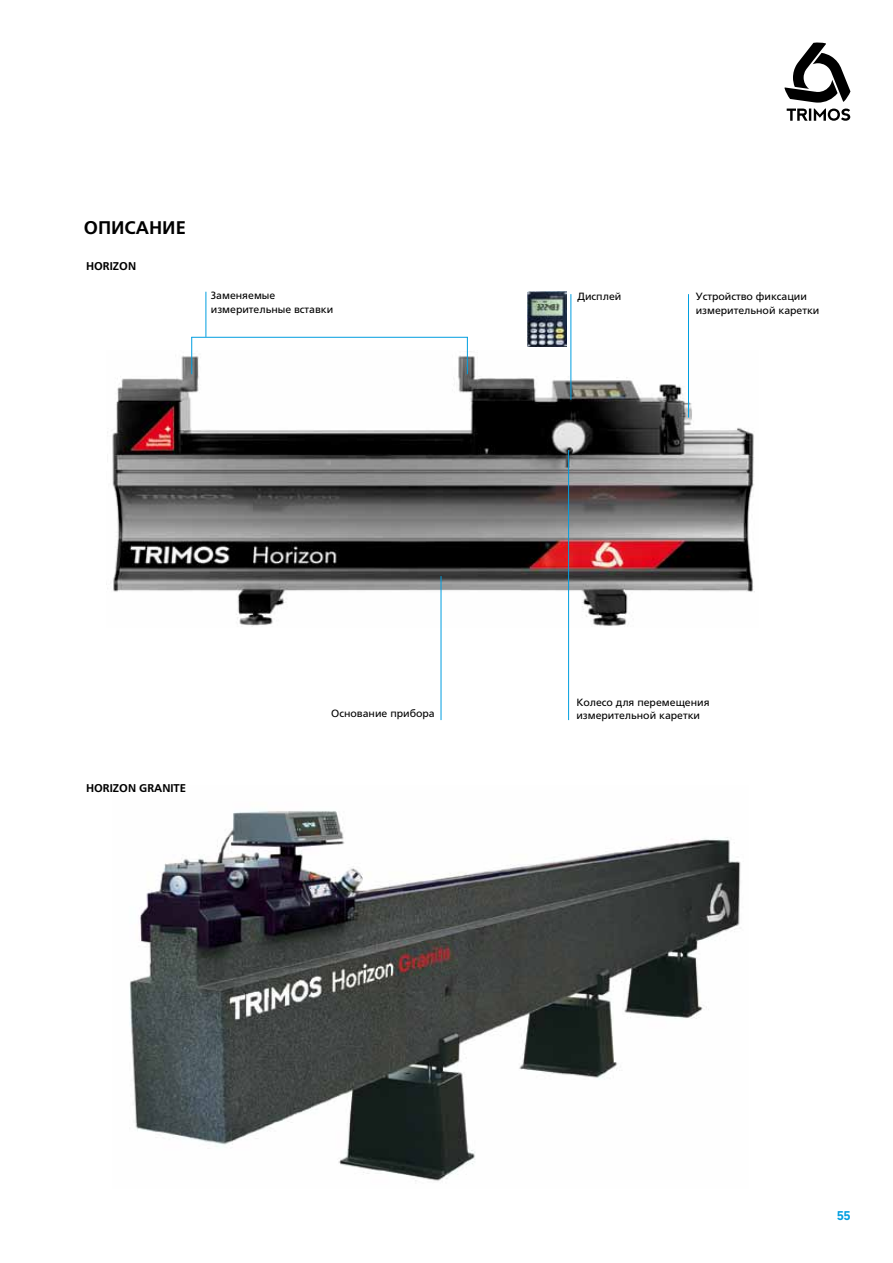
<style>
.page{position:relative;width:893px;height:1263px;background:#fff}
.page>*{position:absolute;margin:0;border:0;box-sizing:border-box;transform-origin:0 0}
.t1{font:700 18.3px "Frutiger LTCYR";color:#000}
.t2{font:800 12px "Neuzeit S";color:#009ee0}
.t3{font:700 11.25px "Frutiger LTCYR";color:#000}
.t4{font:10.5px/13.5px "Frutiger LTCYR";color:#000}
</style>
<div class="page">
<svg style="left:784px;top:42px;width:66px;height:79px"></svg>
<img style="left:107px;top:351px;width:648px;height:277px">
<img style="left:129px;top:811px;width:612px;height:370px">
<hr style="left:206px;top:292px;width:1px;height:45px;background:#009ee0">
<hr style="left:191px;top:337px;width:277px;height:1px;background:#009ee0">
<hr style="left:191px;top:337px;width:1px;height:37px;background:#009ee0">
<hr style="left:467px;top:337px;width:1px;height:37px;background:#009ee0">
<hr style="left:570px;top:294px;width:1px;height:106px;background:#009ee0">
<hr style="left:688px;top:294px;width:1px;height:124px;background:#009ee0">
<hr style="left:441px;top:576px;width:1px;height:144px;background:#009ee0">
<hr style="left:568px;top:450px;width:1px;height:270px;background:#009ee0">
<img style="left:528px;top:291px;width:38px;height:55px">
<h1 class="t1" style="left:84px;top:218px;width:104px">ОПИСАНИЕ</h1>
<p class="t3" style="left:86px;top:260px;width:52px">HORIZON</p>
<p class="t4" style="left:211px;top:289px;width:124px">Заменяемые измерительные вставки</p>
<p class="t4" style="left:577px;top:289px;width:45px">Дисплей</p>
<p class="t4" style="left:696px;top:290px;width:125px">Устройство фиксации измерительной каретки</p>
<p class="t3" style="left:86px;top:782px;width:95px">HORIZON GRANITE</p>
<p class="t4" style="left:331px;top:707px;width:105px">Основание прибора</p>
<p class="t4" style="left:576px;top:695px;width:135px">Колесо для перемещения измерительной каретки</p>
<p class="t2" style="left:837px;top:1209px;width:15px">55</p>
</div>
